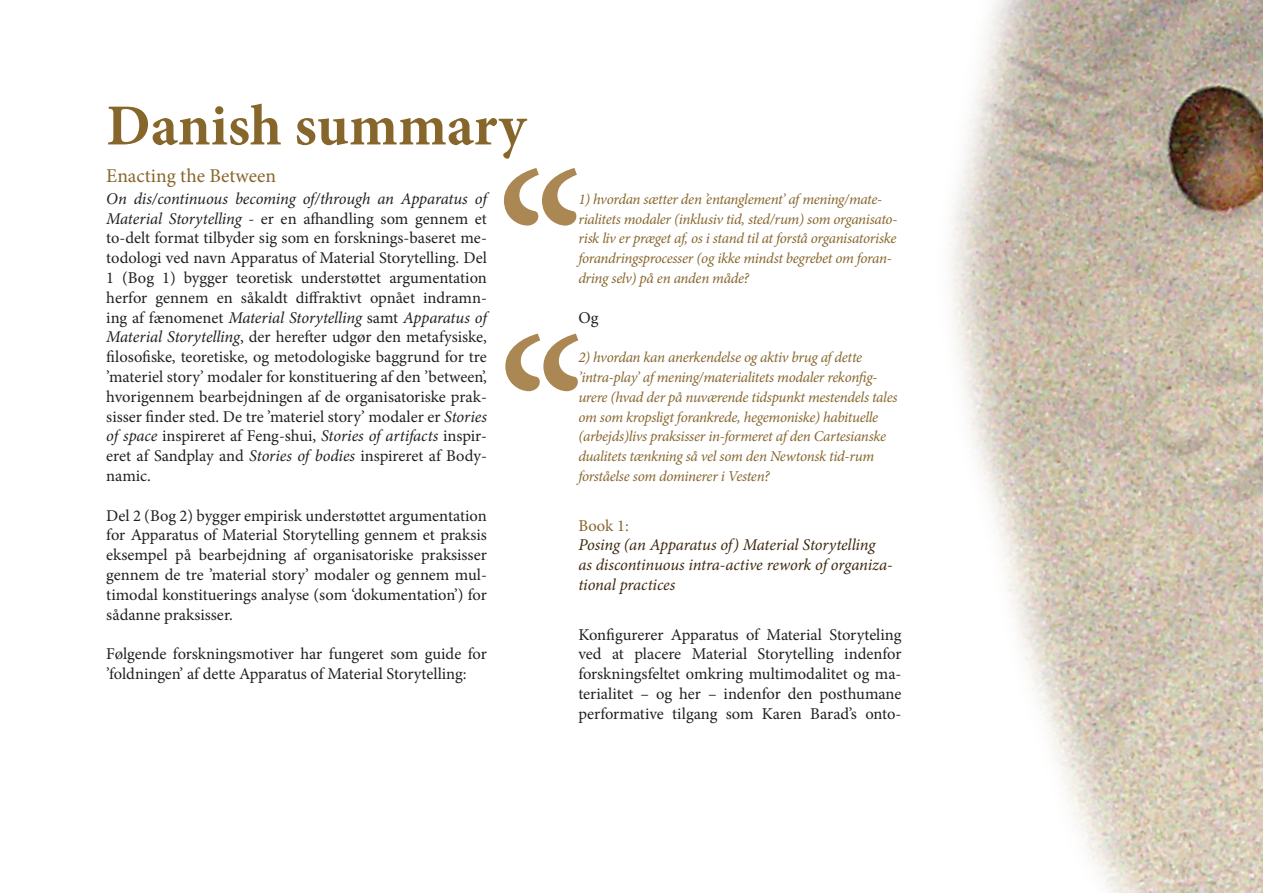
<style>
.page{position:relative;width:1263px;height:893px;background:#fff}
.page>*{position:absolute;margin:0;border:0;box-sizing:border-box;transform-origin:0 0}
.Heading_1_-_x_x{font:700 58.2px "Minion Pro";color:#87662c}
.Heading_2_-_x_x_x{font:19.5px "Minion Pro";color:#87662c}
.Normal_-_sort{font:16.5px/19.8px "Minion Pro";letter-spacing:-.005em;color:#231f20;text-align:justify}
.Heading_3_-_x_x_x_x{font:italic 16.5px/19.8px "Minion Pro";letter-spacing:-.01em;color:#3c280d}
.tekstboks_-_gul_-_st{font:italic 15px/19.8px "Minion Pro";letter-spacing:-.025em;color:#87662c}
.s1{font-style:italic}
.s2{font-style:normal;color:#87662c}
</style>
<div class="page">
<img style="left:949px;top:0;width:314px;height:893px">
<svg style="left:504px;top:168px;width:73px;height:58px"></svg>
<svg style="left:505px;top:334px;width:73px;height:57px"></svg>
<p class="Heading_1_-_x_x" style="left:106px;top:85px;width:421px">Danish summary</p>
<p class="Heading_2_-_x_x_x" style="left:106px;top:163px;width:171px">Enacting the Between</p>
<p class="Normal_-_sort" style="left:106px;top:189px;width:382px"><span class="s1">On dis/continuous becoming of/through an Apparatus of Material Storytelling</span> - er en afhandling som gennem et to-delt format tilbyder sig som en forsknings-baseret me&shy;todologi ved navn Apparatus of Material Storytelling. Del 1 (Bog 1) bygger teoretisk understøttet argumentation herfor gennem en såkaldt diffraktivt opnået indramn&shy;ing af fænomenet <span class="s1">Material Storytelling</span> samt <span class="s1">Apparatus of Material Storytelling</span>, der herefter udgør den metafysiske, filosofiske, teoretiske, og metodologiske baggrund for tre ’materiel story’ modaler for konstituering af den ’between’, hvorigennem bearbejdningen af de organisatoriske prak&shy;sisser finder sted. De tre ’materiel story’ modaler er <span class="s1">Stories of space</span> inspireret af Feng-shui, <span class="s1">Stories of artifacts</span> inspir&shy;eret af Sandplay and <span class="s1">Stories of bodies</span> inspireret af Body&shy;namic.</p>
<p class="Normal_-_sort" style="left:106px;top:506px;width:382px">Del 2 (Bog 2) bygger empirisk understøttet argumentation for Apparatus of Material Storytelling gennem et praksis eksempel på bearbejdning af organisatoriske praksisser gennem de tre ’material story’ modaler og gennem mul&shy;timodal konstituerings analyse (som ‘dokumentation’) for sådanne praksisser.</p>
<p class="Normal_-_sort" style="left:106px;top:644px;width:382px">Følgende forskningsmotiver har fungeret som guide for ’foldningen’ af dette Apparatus of Material Storytelling:</p>
<p class="tekstboks_-_gul_-_st" style="left:578px;top:189px;width:321px">1) hvordan sætter den ’entanglement’ af mening/mate&shy;rialitets modaler (inklusiv tid, sted/rum) som organisato&shy;risk liv er præget af, os i stand til at forstå organisatoriske forandringsprocesser (og ikke mindst begrebet om foran&shy;dring selv) på en anden måde?</p>
<p class="Normal_-_sort" style="left:578px;top:308px;width:22px">Og</p>
<p class="tekstboks_-_gul_-_st" style="left:578px;top:348px;width:321px">2) hvordan kan anerkendelse og aktiv brug af dette ’intra-play’ af mening/materialitets modaler rekonfig&shy;urere (hvad der på nuværende tidspunkt mestendels tales om som kropsligt forankrede, hegemoniske) habituelle (arbejds)livs praksisser in-formeret af den Cartesianske dualitets tænkning så vel som den Newtonsk tid-rum forståelse som dominerer i Vesten?</p>
<p class="Heading_3_-_x_x_x_x" style="left:578px;top:515px;width:316px"><span class="s2">Book 1:<br></span>Posing (an Apparatus of) Material Storytelling as discontinuous intra-active rework of organiza&shy;tional practices</p>
<p class="Normal_-_sort" style="left:578px;top:624px;width:325px">Konfigurerer Apparatus of Material Storyteling ved at placere Material Storytelling indenfor forskningsfeltet omkring multimodalitet og ma&shy;terialitet – og her – indenfor den posthumane performative tilgang som Karen Barad’s onto-</p>
</div>
